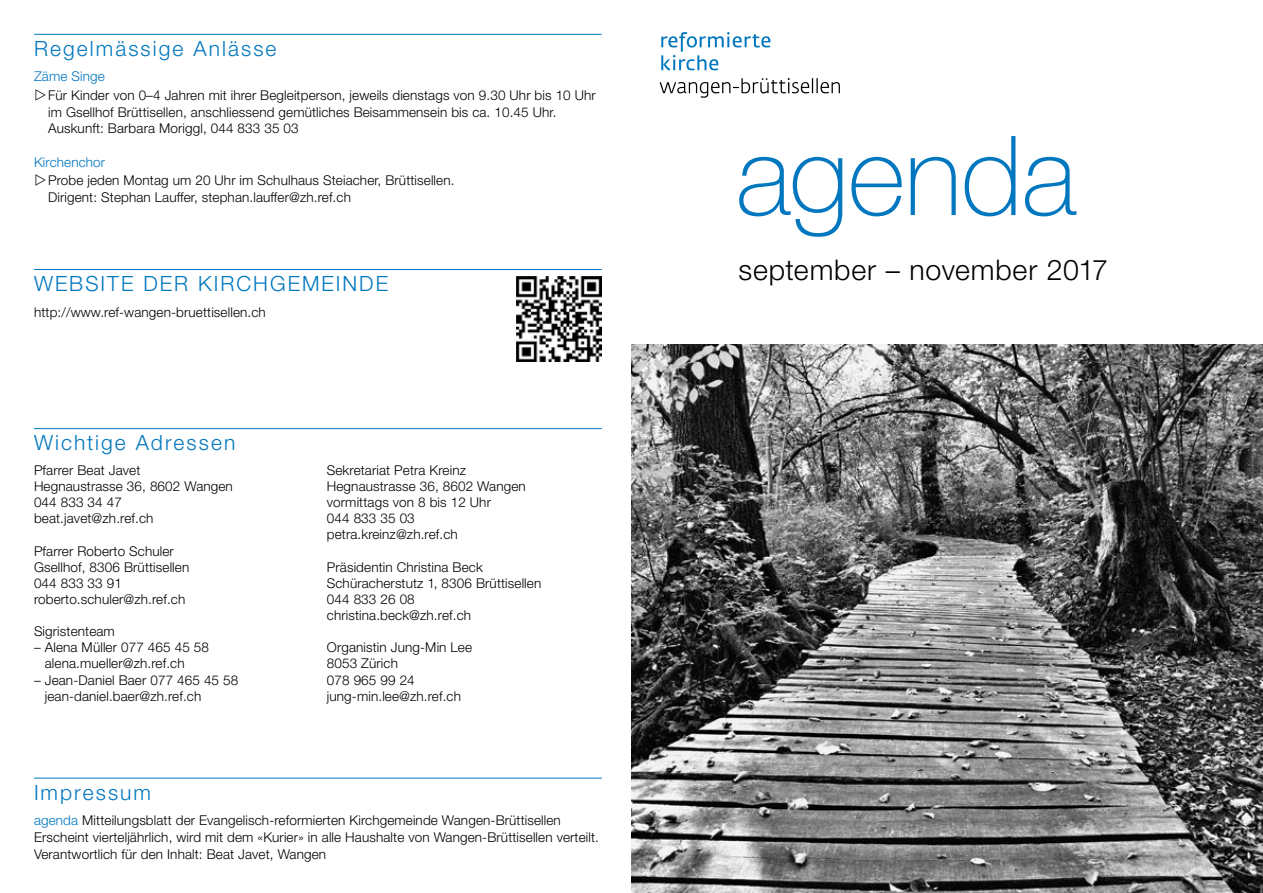
<style>
.page{position:relative;width:1263px;height:893px;background:#fff}
.page>*{position:absolute;margin:0;border:0;box-sizing:border-box;transform-origin:0 0}
.t1{font:100 110.7px "Helvetica Neue LT Std";letter-spacing:-.005em;color:#0077bf}
.t2{font:300 28.5px "Helvetica Neue LT Std";letter-spacing:.025em;color:#000}
.t3{font:300 21px "Helvetica Neue LT Std";letter-spacing:.095em;color:#0077bf}
.t4{font:300 13.5px/16px "Helvetica Neue LT Std";letter-spacing:.01em;color:#000}
.s1{color:#0077bf}
</style>
<div class="page">
<svg style="left:661px;top:32px;width:109px;height:38px"></svg>
<svg style="left:660px;top:78px;width:180px;height:20px"></svg>
<hr style="left:34px;top:34px;width:568px;height:1px;background:#0077bf">
<hr style="left:34px;top:269px;width:568px;height:1px;background:#0077bf">
<img style="left:517px;top:276px;width:85px;height:85px">
<hr style="left:34px;top:778px;width:568px;height:1px;background:#0077bf">
<hr style="left:34px;top:428px;width:568px;height:1px;background:#0077bf">
<img style="left:631px;top:344px;width:632px;height:549px">
<h3 class="t3" style="left:34px;top:36px;width:244px">Regelmässige Anlässe</h3>
<p class="t4" style="left:34px;top:67px;width:563px;line-height:18.3px"><span class="s1">Zäme Singe<br></span>▷ Für Kinder von 0–4 Jahren mit ihrer Begleitperson, jeweils dienstags von 9.30 Uhr bis 10 Uhr</p>
<p class="t4" style="left:48px;top:103px;width:510px;line-height:16.8px">im Gsellhof Brüttisellen, anschliessend gemütliches Beisammensein bis ca. 10.45 Uhr.<br>Auskunft: Barbara Moriggl, 044 833 35 03</p>
<p class="t4" style="left:34px;top:153px;width:422px;line-height:18.3px"><span class="s1">Kirchenchor<br></span>▷ Probe jeden Montag um 20 Uhr im Schulhaus Steiacher, Brüttisellen.</p>
<p class="t4" style="left:48px;top:189px;width:304px">Dirigent: Stephan Lauffer, stephan.lauffer@zh.ref.ch</p>
<h3 class="t3" style="left:34px;top:271px;width:356px">WEBSITE DER KIRCHGEMEINDE</h3>
<p class="t4" style="left:34px;top:304px;width:233px">http://www.ref-wangen-bruettisellen.ch</p>
<h3 class="t3" style="left:34px;top:430px;width:203px">Wichtige Adressen</h3>
<p class="t4" style="left:34px;top:462px;width:200px">Pfarrer Beat Javet<br>Hegnaustrasse 36, 8602 Wangen<br>044 833 34 47 beat.javet@zh.ref.ch</p>
<p class="t4" style="left:34px;top:542px;width:157px">Pfarrer Roberto Schuler<br>Gsellhof, 8306 Brüttisellen<br>044 833 33 91 roberto.schuler@zh.ref.ch</p>
<p class="t4" style="left:34px;top:623px;width:82px">Sigristenteam</p>
<p class="t4" style="left:45px;top:639px;width:166px;text-indent:-11px">– Alena Müller 077 465 45 58 alena.mueller@zh.ref.ch</p>
<p class="t4" style="left:45px;top:671px;width:195px;text-indent:-11px">– Jean-Daniel Baer 077 465 45 58 jean-daniel.baer@zh.ref.ch</p>
<p class="t4" style="left:327px;top:462px;width:200px">Sekretariat Petra Kreinz<br>Hegnaustrasse 36, 8602 Wangen vormittags von 8 bis 12 Uhr<br>044 833 35 03 petra.kreinz@zh.ref.ch</p>
<p class="t4" style="left:327px;top:559px;width:216px">Präsidentin Christina Beck<br>Schüracherstutz 1, 8306 Brüttisellen<br>044 833 26 08 christina.beck@zh.ref.ch</p>
<p class="t4" style="left:327px;top:639px;width:147px">Organistin Jung-Min Lee<br>8053 Zürich<br>078 965 99 24 jung-min.lee@zh.ref.ch</p>
<h3 class="t3" style="left:34px;top:779px;width:118px">Impressum</h3>
<p class="t4" style="left:34px;top:812px;width:566px;line-height:16.8px"><span class="s1">agenda</span> Mitteilungsblatt der Evangelisch-reformierten Kirchgemeinde Wangen-Brüttisellen<br>Erscheint vierteljährlich, wird mit dem «Kurier» in alle Haushalte von Wangen-Brüttisellen verteilt.<br>Verantwortlich für den Inhalt: Beat Javet, Wangen</p>
<h1 class="t1" style="left:736px;top:112px;width:343px">agenda</h1>
<h2 class="t2" style="left:739px;top:252px;width:371px">september – november 2017</h2>
</div>
